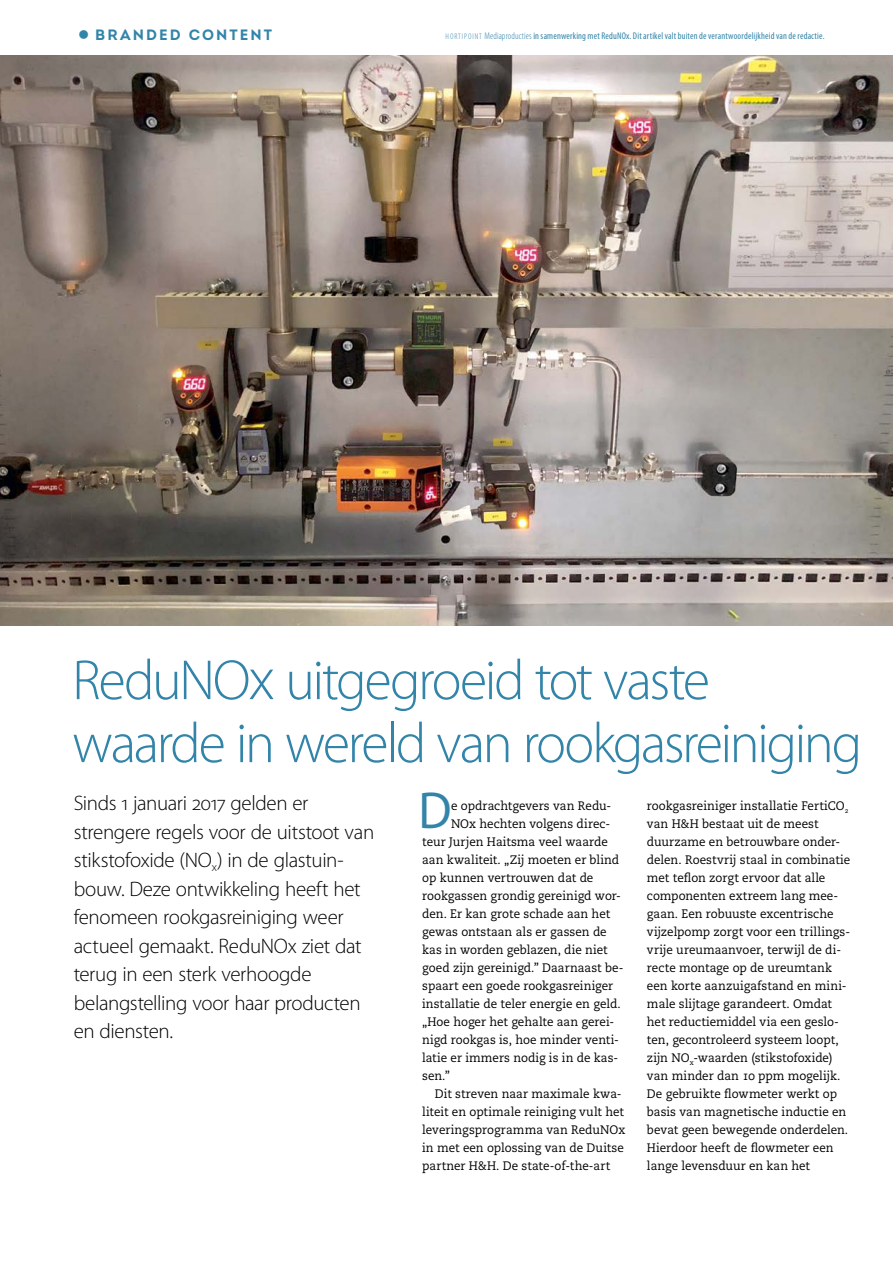
<style>
.page{position:relative;width:893px;height:1263px;background:#fff}
.page>*{position:absolute;margin:0;border:0;box-sizing:border-box;transform-origin:0 0}
.t1{font:300 57px/63px "Myriad Pro";letter-spacing:-.045em;color:#3284a9}
.t2{font:52.35px "Myriad Pro";color:#3284a9;scale:.95 1}
.t3{font:300 21px/28.5px "Myriad Pro";letter-spacing:-.02em;color:#000}
.t4{font:15px "Intro Bold Alt";letter-spacing:.14em;color:#3284a9}
.t5{font:12.3px/18px "Caecilia LT Std";color:#000;scale:.95 1}
.t6{font:condensed 9.75px "Myriad Pro";letter-spacing:.02em;color:#3284a9}
.s1{font-weight:300;font-size:8.25px}
.s2{font-weight:300}
.s3{font-size:61.5px}
</style>
<div class="page">
<img style="left:0;top:55px;width:893px;height:571px">
<p class="t4" style="left:95px;top:26px;width:178px">BRANDED CONTENT</p>
<p class="t6" style="left:446px;top:30px;width:380px"><span class="s1">HORTIPOINT</span> <span class="s2">Mediaproducties</span> in samenwerking met ReduNOx. Dit artikel valt buiten de verantwoordelijkheid van de redactie.</p>
<h1 class="t1" style="left:72px;top:650px;width:791px">ReduNO<span class="s3">x</span> uitgegroeid tot vaste waarde in wereld van rookgasreiniging</h1>
<p class="t3" style="left:74px;top:789px;width:302px">Sinds 1 januari 2017 gelden er strengere regels voor de uitstoot van stikstofoxide (NO<sub>x</sub>) in de glastuin&shy;bouw. Deze ontwikkeling heeft het fenomeen rookgasreiniging weer actueel gemaakt. ReduNOx ziet dat terug in een sterk verhoogde belangstelling voor haar producten en diensten.</p>
<h2 class="t2" style="left:418px;top:778px;width:36px">D</h2>
<p class="t5" style="left:451px;top:797px;width:170px">e opdrachtgevers van Redu-</p>
<p class="t5" style="left:647px;top:797px;width:216px">rookgasreiniger installatie FertiCO<sub>2 </sub>van H&amp;H bestaat uit de meest duurzame en betrouwbare onder&shy;delen. Roestvrij staal in combinatie met teflon zorgt ervoor dat alle componenten extreem lang mee&shy;gaan. Een robuuste excentrische vijzelpomp zorgt voor een trillings&shy;vrije ureumaanvoer, terwijl de di&shy;recte montage op de ureumtank een korte aanzuigafstand en mini&shy;male slijtage garandeert. Omdat het reductiemiddel via een geslo&shy;ten, gecontroleerd systeem loopt, zijn NO<sub>x</sub>-waarden (stikstofoxide) van minder dan 10 ppm mogelijk.<br>De gebruikte flowmeter werkt op basis van magnetische inductie en bevat geen bewegende onderdelen.<br>Hierdoor heeft de flowmeter een lange levensduur en kan het</p>
<p class="t5" style="left:451px;top:815px;width:169px">NOx hechten volgens direc-</p>
<p class="t5" style="left:422px;top:833px;width:197px">teur Jurjen Haitsma veel waarde</p>
<p class="t5" style="left:422px;top:851px;width:209px">aan kwaliteit. „Zij moeten er blind</p>
<p class="t5" style="left:422px;top:869px;width:182px">op kunnen vertrouwen dat de</p>
<p class="t5" style="left:422px;top:887px;width:211px">rookgassen grondig gereinigd wor-</p>
<p class="t5" style="left:422px;top:905px;width:199px">den. Er kan grote schade aan het</p>
<p class="t5" style="left:422px;top:923px;width:196px">gewas ontstaan als er gassen de</p>
<p class="t5" style="left:422px;top:941px;width:197px">kas in worden geblazen, die niet</p>
<p class="t5" style="left:422px;top:959px;width:213px">goed zijn gereinigd.” Daarnaast be-</p>
<p class="t5" style="left:422px;top:977px;width:203px">spaart een goede rookgasreiniger</p>
<p class="t5" style="left:422px;top:995px;width:210px">installatie de teler energie en geld.</p>
<p class="t5" style="left:422px;top:1013px;width:204px">„Hoe hoger het gehalte aan gerei-</p>
<p class="t5" style="left:422px;top:1031px;width:209px">nigd rookgas is, hoe minder venti-</p>
<p class="t5" style="left:422px;top:1049px;width:208px">latie er immers nodig is in de kas-</p>
<p class="t5" style="left:422px;top:1067px;width:31px">sen.”</p>
<p class="t5" style="left:435px;top:1085px;width:198px">Dit streven naar maximale kwa-</p>
<p class="t5" style="left:422px;top:1103px;width:214px">liteit en optimale reiniging vult het</p>
<p class="t5" style="left:422px;top:1121px;width:215px">leveringsprogramma van ReduNOx</p>
<p class="t5" style="left:422px;top:1139px;width:214px">in met een oplossing van de Duitse</p>
<p class="t5" style="left:422px;top:1157px;width:200px">partner H&amp;H. De state-of-the-art</p>
</div>
